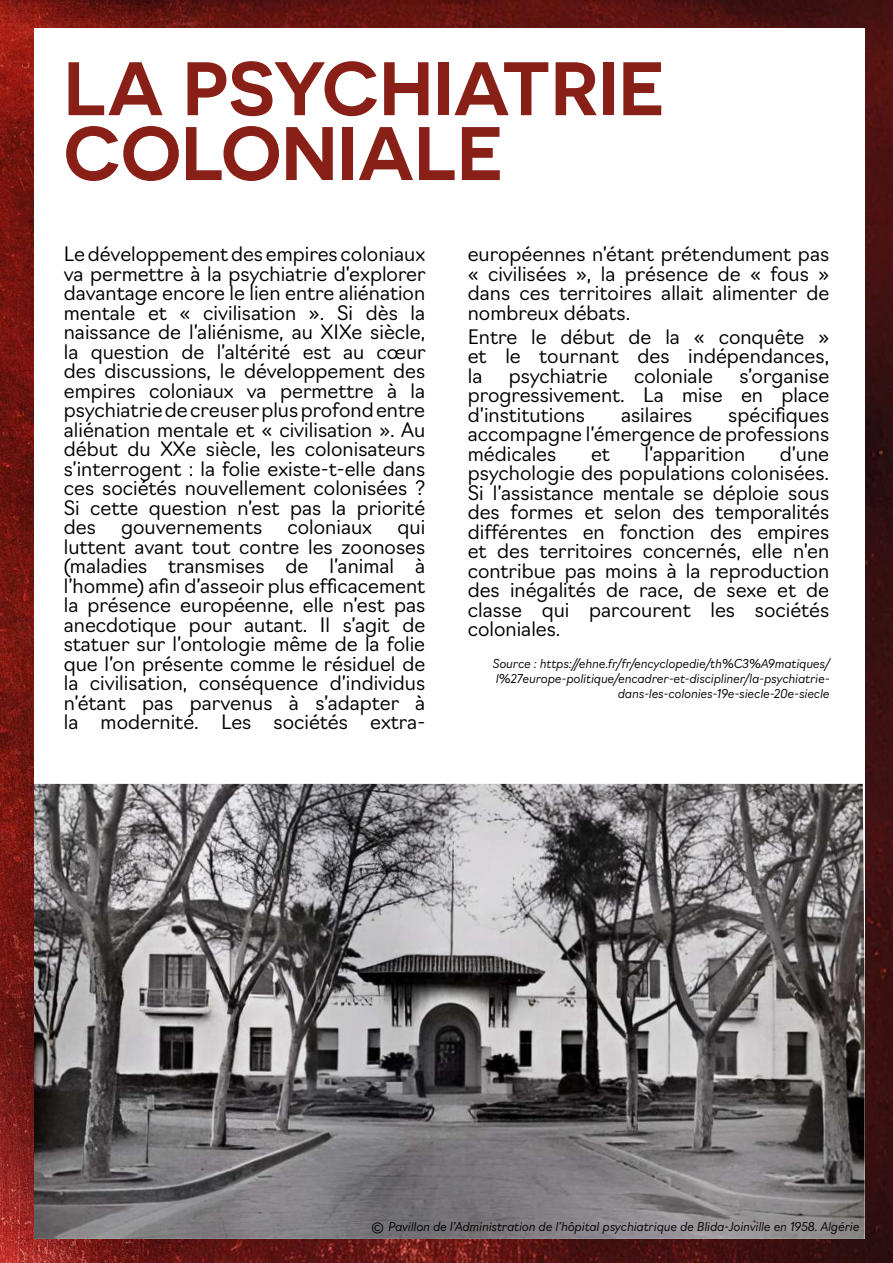
<style>
.page{position:relative;width:893px;height:1263px;background:#fff}
.page>*{position:absolute;margin:0;border:0;box-sizing:border-box;transform-origin:0 0}
.t1{font:600 75.6px/64.8px "Novecentosanswide";color:#892017}
.t2{font:300 19.5px/19.5px "Navigo";color:#000;text-align:justify}
.t3{font:italic 300 12px/15px "Navigo";color:#000;text-align:right}
</style>
<div class="page">
<img style="left:0;top:0;width:893px;height:1263px">
<div style="left:34px;top:28px;width:831px;height:1211px;background:#fff"></div>
<img style="left:34px;top:784px;width:831px;height:455px">
<h1 class="t1" style="left:64px;top:55px;width:602px">LA PSYCHIATRIE<br>COLONIALE</h1>
<p class="t2" style="left:64px;top:243px;width:363px">Le développement des empires coloniaux va permettre à la psychiatrie d’explorer davantage encore le lien entre aliénation mentale et « civilisation ». Si dès la naissance de l’aliénisme, au XIXe siècle, la question de l’altérité est au cœur des discussions, le développement des empires coloniaux va permettre à la psychiatrie de creuser plus profond entre aliénation mentale et « civilisation ». Au début du XXe siècle, les colonisateurs s’interrogent : la folie existe-t-elle dans ces sociétés nouvellement colonisées ?<br>Si cette question n’est pas la priorité des</p>
<p class="t2" style="left:121px;top:516px;width:143px">gouvernements</p>
<p class="t2" style="left:288px;top:516px;width:86px">coloniaux</p>
<p class="t2" style="left:64px;top:516px;width:363px;text-indent:334px">qui luttent avant tout contre les zoonoses (maladies transmises de l’animal à l’homme) afin d’asseoir plus efficacement la présence européenne, elle n’est pas anecdotique pour autant. Il s’agit de statuer sur l’ontologie même de la folie que l’on présente comme le résiduel de la civilisation, conséquence d’individus n’étant pas parvenus à s’adapter à la modernité. Les sociétés extra-</p>
<p class="t2" style="left:468px;top:243px;width:363px">européennes n’étant prétendument pas « civilisées », la présence de « fous » dans ces territoires allait alimenter de nombreux débats.</p>
<p class="t2" style="left:468px;top:325px;width:363px">Entre le début de la « conquête » et le tournant des indépendances, la</p>
<p class="t2" style="left:468px;top:364px;width:363px;text-indent:272px">s’organise progressivement. La mise en place d’institutions</p>
<p class="t2" style="left:509px;top:364px;width:100px">psychiatrie</p>
<p class="t2" style="left:634px;top:364px;width:81px">coloniale</p>
<p class="t2" style="left:468px;top:403px;width:363px;text-indent:261px">spécifiques accompagne l’émergence de professions médicales</p>
<p class="t2" style="left:621px;top:403px;width:73px">asilaires</p>
<p class="t2" style="left:468px;top:442px;width:363px;text-indent:312px">d’une psychologie des populations colonisées.<br>Si l’assistance mentale se déploie sous des formes et selon des temporalités différentes en fonction des empires et des territoires concernés, elle n’en contribue pas moins à la reproduction des inégalités de race, de sexe et de classe qui parcourent les sociétés coloniales.</p>
<p class="t3" style="left:492px;top:655px;width:339px">Source : https://ehne.fr/fr/encyclopedie/th%C3%A9matiques/ l%27europe-politique/encadrer-et-discipliner/la-psychiatrie&shy;dans-les-colonies-19e-siecle-20e-siecle</p>
<p class="t2" style="left:591px;top:442px;width:20px">et</p>
<p class="t2" style="left:645px;top:442px;width:102px">l’apparition</p>
<p class="t3" style="left:371px;top:1218px;width:489px">© Pavillon de l’Administration de l’hôpital psychiatrique de Blida-Joinville en 1958. Algérie</p>
</div>
